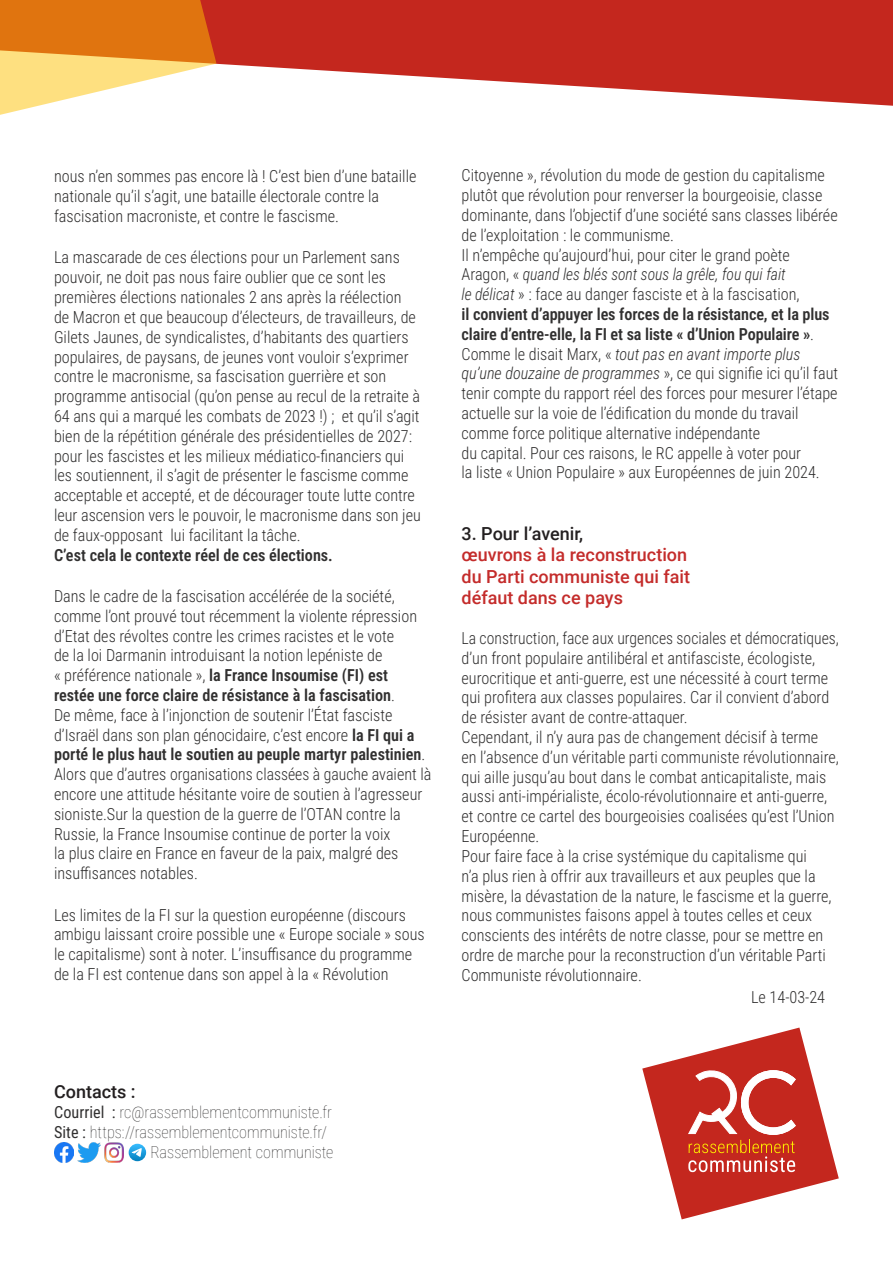
<style>
.page{position:relative;width:893px;height:1263px;background:#fff}
.page>*{position:absolute;margin:0;border:0;box-sizing:border-box;transform-origin:0 0}
.t1{font:500 18px "Roboto";color:#c42c2b}
.t2{font:500 18px "Roboto";color:#231f20}
.t3{font:300 16.5px/19.8px "Roboto Condensed";color:#313030}
.t4{font:300 16.5px/19.8px "Roboto Condensed";color:#313030;scale:.95 1}
.t5{font:600 16.5px/19.8px "Roboto Condensed";color:#313030}
.t6{font:100 16.5px "Roboto Condensed";color:#313030}
.s1{font-weight:300}
.s2{font-weight:600}
.s3{font-style:italic}
.s4{font-weight:400}
</style>
<div class="page">
<svg style="left:642px;top:1027px;width:197px;height:192px"></svg>
<svg style="left:216px;top:0;width:677px;height:106px;fill:#c4271e"></svg>
<svg style="left:0;top:0;width:216px;height:115px"></svg>
<svg style="left:129px;top:1144px;width:17px;height:17px"></svg>
<svg style="left:132px;top:1148px;width:10px;height:9px"></svg>
<img style="left:77px;top:1143px;width:24px;height:19px">
<img style="left:54px;top:1143px;width:19px;height:19px">
<img style="left:104px;top:1143px;width:20px;height:19px">
<p class="t3" style="left:54px;top:166px;width:364px">nous n’en sommes pas encore là ! C’est bien d’une bataille nationale qu’il s’agit, une bataille électorale contre la fascisation macroniste, et contre le fascisme.</p>
<p class="t3" style="left:54px;top:247px;width:368px">La mascarade de ces élections pour un Parlement sans pouvoir, ne doit pas nous faire oublier que ce sont les premières élections nationales 2 ans après la réélection de Macron et que beaucoup d’électeurs, de travailleurs, de Gilets Jaunes, de syndicalistes, d’habitants des quartiers populaires, de paysans, de jeunes vont vouloir s’exprimer contre le macronisme, sa fascisation guerrière et son programme antisocial (qu’on pense au recul de la retraite à 64 ans qui a marqué les combats de 2023 !) ; et qu’il s’agit bien de la répétition générale des présidentielles de 2027: pour les fascistes et les milieux médiatico-financiers qui les soutiennent, il s’agit de présenter le fascisme comme acceptable et accepté, et de décourager toute lutte contre leur ascension vers le pouvoir, le macronisme dans son jeu de faux-opposant lui facilitant la tâche.</p>
<p class="t5" style="left:54px;top:544px;width:280px">C’est cela le contexte réel de ces élections.</p>
<p class="t3" style="left:54px;top:585px;width:365px">Dans le cadre de la fascisation accélérée de la société, comme l’ont prouvé tout récemment la violente répression d’Etat des révoltes contre les crimes racistes et le vote</p>
<p class="t3" style="left:54px;top:645px;width:330px">de la loi Darmanin introduisant la notion lepéniste de</p>
<p class="t5" style="left:54px;top:665px;width:342px"><span class="s1">« préférence nationale »,</span> la France Insoumise (FI) est restée une force claire de résistance à la fascisation<span class="s1">.</span></p>
<p class="t3" style="left:54px;top:704px;width:379px">De même, face à l’injonction de soutenir l’État fasciste d’Israël dans son plan génocidaire, c’est encore <span class="s2">la FI qui a porté le plus haut le soutien au peuple martyr palestinien</span>.<br>Alors que d’autres organisations classées à gauche avaient là encore une attitude hésitante voire de soutien à l’agresseur sioniste.Sur la question de la guerre de l’OTAN contre la Russie, la France Insoumise continue de porter la voix<br>la plus claire en France en faveur de la paix, malgré des insuffisances notables.</p>
<p class="t3" style="left:54px;top:904px;width:372px">Les limites de la FI sur la question européenne (discours ambigu laissant croire possible une « Europe sociale » sous le capitalisme) sont à noter. L’insuffisance du programme de la FI est contenue dans son appel à la « Révolution</p>
<p class="t3" style="left:462px;top:165px;width:378px">Citoyenne », révolution du mode de gestion du capitalisme plutôt que révolution pour renverser la bourgeoisie, classe dominante, dans l’objectif d’une société sans classes libérée de l’exploitation : le communisme.</p>
<p class="t3" style="left:462px;top:244px;width:330px">Il n’empêche qu’aujourd’hui, pour citer le grand poète<br>Aragon, « <span class="s3">quand les blés sont sous la grêle, fou qui fait</span></p>
<p class="t3" style="left:462px;top:284px;width:340px"><span class="s3">le délicat</span> » : face au danger fasciste et à la fascisation,</p>
<p class="t3" style="left:462px;top:304px;width:378px"><span class="s2">il convient d’appuyer les forces de la résistance, et la plus claire d’entre-elle, la FI et sa liste « d’Union Populaire »</span>.<br>Comme le disait Marx, « <span class="s3">tout pas en avant importe plus qu’une douzaine de programmes</span> », ce qui signifie ici qu’il faut tenir compte du rapport réel des forces pour mesurer l’étape actuelle sur la voie de l’édification du monde du travail comme force politique alternative indépendante</p>
<p class="t3" style="left:462px;top:442px;width:341px">du capital. Pour ces raisons, le RC appelle à voter pour</p>
<p class="t3" style="left:462px;top:462px;width:360px">la liste « Union Populaire » aux Européennes de juin 2024.</p>
<p class="t2" style="left:462px;top:521px;width:123px">3. Pour l’avenir,</p>
<p class="t1" style="left:462px;top:542px;width:227px">œuvrons à la reconstruction</p>
<p class="t1" style="left:462px;top:564px;width:230px">du Parti communiste qui fait</p>
<p class="t1" style="left:462px;top:585px;width:163px">défaut dans ce pays</p>
<p class="t4" style="left:462px;top:628px;width:399px">La construction, face aux urgences sociales et démocratiques, d’un front populaire antilibéral et antifasciste, écologiste, eurocritique et anti-guerre, est une nécessité à court terme qui profitera aux classes populaires. Car il convient d’abord de résister avant de contre-attaquer.</p>
<p class="t3" style="left:462px;top:727px;width:358px">Cependant, il n’y aura pas de changement décisif à terme</p>
<p class="t3" style="left:462px;top:746px;width:379px">en l’absence d’un véritable parti communiste révolutionnaire, qui aille jusqu’au bout dans le combat anticapitaliste, mais aussi anti-impérialiste, écolo-révolutionnaire et anti-guerre, et contre ce cartel des bourgeoisies coalisées qu’est l’Union Européenne.</p>
<p class="t3" style="left:462px;top:845px;width:372px">Pour faire face à la crise systémique du capitalisme qui<br>n’a plus rien à offrir aux travailleurs et aux peuples que la misère, la dévastation de la nature, le fascisme et la guerre, nous communistes faisons appel à toutes celles et ceux conscients des intérêts de notre classe, pour se mettre en ordre de marche pour la reconstruction d’un véritable Parti Communiste révolutionnaire.</p>
<p class="t3" style="left:751px;top:986px;width:76px">Le 14-03-24</p>
<p class="t2" style="left:54px;top:1079px;width:83px">Contacts :</p>
<p class="t6" style="left:54px;top:1101px;width:280px"><span class="s4">Courriel :</span> rc@rassemblementcommuniste.fr</p>
<p class="t6" style="left:54px;top:1120px;width:275px"><span class="s4">Site :</span> https://rassemblementcommuniste.fr/</p>
<p class="t6" style="left:150px;top:1140px;width:185px">Rassemblement communiste</p>
</div>
